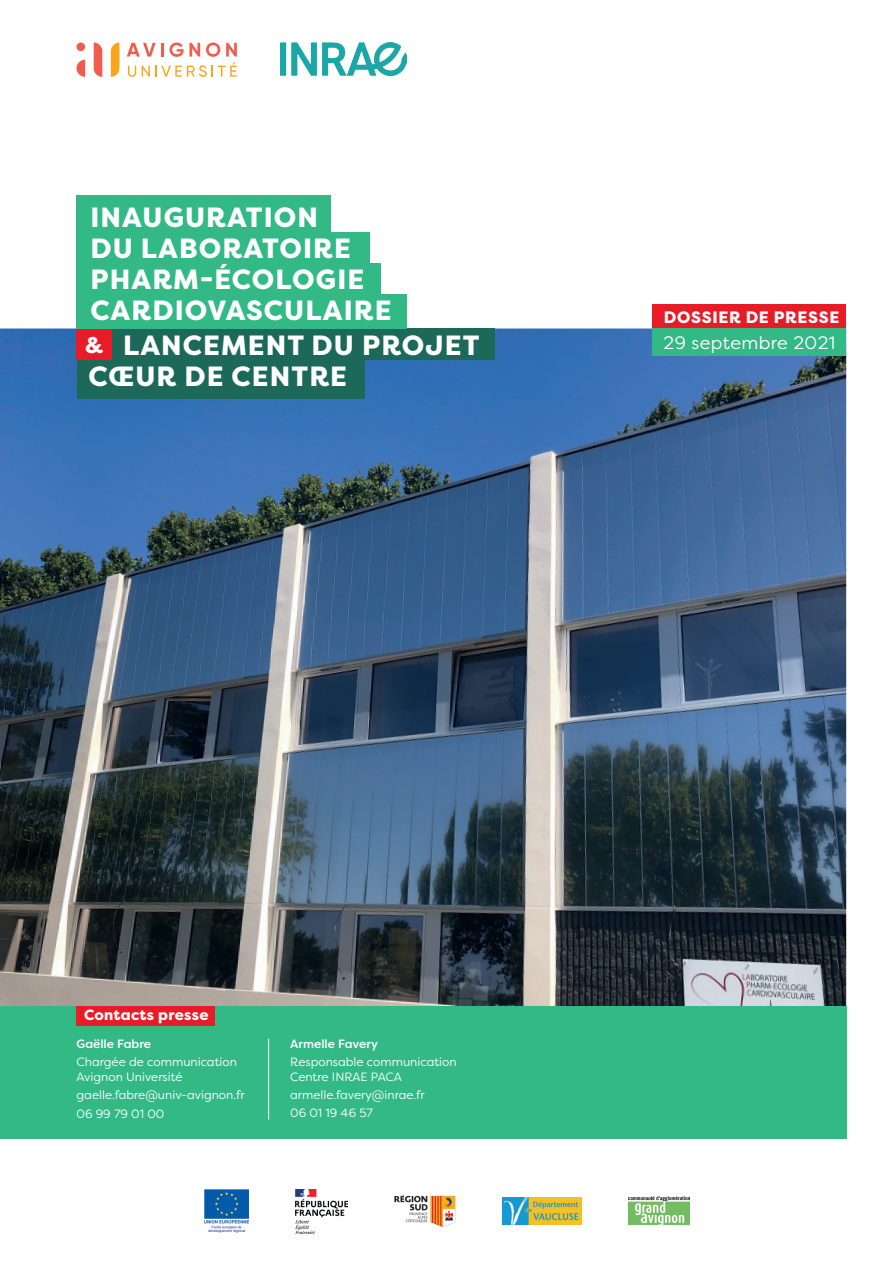
<style>
.page{position:relative;width:893px;height:1263px;background:#fff}
.page>*{position:absolute;margin:0;border:0;box-sizing:border-box;transform-origin:0 0}
.t1{font:800 27.75px/30.9px "Filson Pro";letter-spacing:.04em;color:#fff}
.t2{font:18px "Filson Pro";letter-spacing:.02em;color:#fff}
.t3{font:800 16.5px "Filson Pro";letter-spacing:.04em;color:#fff}
.t4{font:800 14.85px "Filson Pro";letter-spacing:.02em;color:#fff}
.t5{font:12px/14.4px "Filson Pro";color:#fff}
.t6{font:500 12px "Filson Pro";color:#fff}
.s1{font-size:22.8px}
</style>
<div class="page">
<img style="left:0;top:328px;width:846px;height:678px">
<div style="left:653px;top:304px;width:193px;height:24px;background:#e71c27"></div>
<div style="left:653px;top:328px;width:193px;height:28px;background:#32b986"></div>
<div style="left:0;top:1006px;width:846px;height:132px;background:#32b986"></div>
<img style="left:628px;top:1196px;width:62px;height:30px">
<img style="left:394px;top:1194px;width:62px;height:34px">
<img style="left:296px;top:1189px;width:52px;height:44px">
<img style="left:204px;top:1189px;width:45px;height:44px">
<img style="left:503px;top:1198px;width:79px;height:26px">
<div style="left:77px;top:1006px;width:138px;height:19px;background:#e71c27"></div>
<div style="left:77px;top:359px;width:287px;height:32px;background:#1c6959"></div>
<div style="left:111px;top:328px;width:384px;height:32px;background:#1c6959"></div>
<div style="left:77px;top:328px;width:35px;height:32px;background:#e71c27"></div>
<div style="left:77px;top:318px;width:330px;height:10px;background:#32b986"></div>
<div style="left:77px;top:232px;width:293px;height:32px;background:#32b986"></div>
<div style="left:77px;top:263px;width:304px;height:32px;background:#32b986"></div>
<div style="left:77px;top:294px;width:330px;height:32px;background:#32b986"></div>
<div style="left:77px;top:201px;width:254px;height:32px;background:#32b986"></div>
<div style="left:77px;top:195px;width:254px;height:11px;background:#32b986"></div>
<div style="left:77px;top:388px;width:287px;height:10px;background:#1c6959"></div>
<div style="left:77px;top:43px;width:8px;height:8px;background:#f15c4d;border-radius:50%"></div>
<svg style="left:77px;top:60px;width:8px;height:17px"></svg>
<svg style="left:94px;top:43px;width:8px;height:34px"></svg>
<svg style="left:111px;top:43px;width:9px;height:34px"></svg>
<svg style="left:127px;top:43px;width:110px;height:34px"></svg>
<img style="left:281px;top:43px;width:125px;height:32px">
<hr style="left:268px;top:1039px;width:1px;height:80px;background:#fff">
<h1 class="t1" style="left:90px;top:203px;width:229px">INAUGURATION</h1>
<h1 class="t1" style="left:90px;top:233px;width:302px">DU LABORATOIRE<br>PHARM-ÉCOLOGIE<br>CARDIOVASCULAIRE</h1>
<h1 class="t1" style="left:85px;top:330px;width:396px"><span class="s1">&amp;</span> LANCEMENT DU PROJET</h1>
<h1 class="t1" style="left:89px;top:361px;width:260px">CŒUR DE CENTRE</h1>
<h3 class="t3" style="left:664px;top:306px;width:177px">DOSSIER DE PRESSE</h3>
<h2 class="t2" style="left:664px;top:331px;width:173px">29 septembre 2021</h2>
<p class="t4" style="left:84px;top:1006px;width:126px">Contacts presse</p>
<p class="t6" style="left:77px;top:1035px;width:76px">Gaëlle Fabre</p>
<p class="t5" style="left:77px;top:1054px;width:162px">Chargée de communication<br>Avignon Université</p>
<p class="t5" style="left:77px;top:1085px;width:170px;line-height:18.6px">gaelle.fabre@univ-avignon.fr<br>06 99 79 01 00</p>
<p class="t6" style="left:290px;top:1035px;width:89px">Armelle Favery</p>
<p class="t5" style="left:290px;top:1054px;width:168px">Responsable communication<br>Centre INRAE PACA</p>
<p class="t5" style="left:290px;top:1086px;width:136px;line-height:18px">armelle.favery@inrae.fr<br>06 01 19 46 57</p>
</div>
